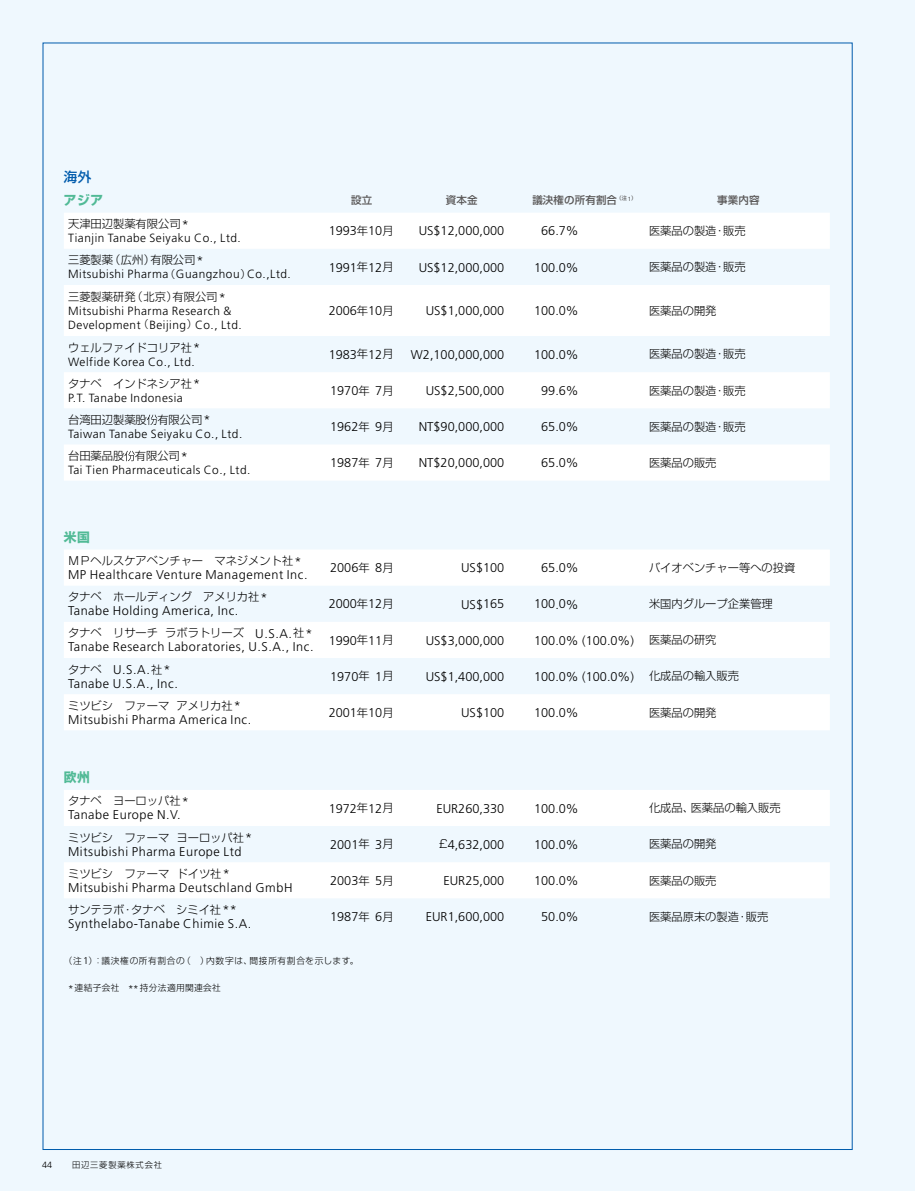
<style>
.page{position:relative;width:915px;height:1191px;background:#fff}
.page>*{position:absolute;margin:0;border:0;box-sizing:border-box;transform-origin:0 0}
.t1{font:13.5px "Shin Go Medium Adobe Japan 1 2";color:#005bac}
.t2{font:300 12.75px "Frutiger";color:#000}
.t3{font:300 12.75px/13.5px "Frutiger";letter-spacing:.045em;color:#000}
.t4{font:12.75px "Shin Go Bold Adobe Japan 1 2";letter-spacing:.05em;color:#51ba96}
.t5{font:300 11.85px/13.5px "Frutiger";letter-spacing:.045em;color:#000}
.t6{font:11.25px "Shin Go Light Adobe Japan 1 2";color:#000}
.t7{font:10.5px "Shin Go Medium Adobe Japan 1 2";letter-spacing:.01em;color:#595757}
.t8{font:300 9px "Frutiger";color:#000}
.t9{font:8.7px "Shin Go Light Adobe Japan 1 2";letter-spacing:.08em;color:#000}
.t10{font:8.7px "Shin Go Light Adobe Japan 1 2";letter-spacing:.05em;color:#000}
.t11{font:8.25px "Shin Go Light Adobe Japan 1 2";letter-spacing:.1em;color:#000}
.s1{font-family:"Frutiger";font-weight:300;font-size:12.75px}
.s2{font-family:"Shin Go Light Adobe Japan 1 2";font-weight:400;font-size:11.25px}
.s3{font-family:"Shin Go Light Adobe Japan 1 2";font-weight:400;font-size:10.5px}
.s4{font-family:"Frutiger";font-weight:300;font-size:9.9px}
</style>
<div class="page">
<div style="left:0;top:0;width:914px;height:1191px;background:#eff8fe"></div>
<svg style="left:64px;top:213px;width:765px;height:267px;fill:#fff"></svg>
<svg style="left:147px;top:414px;width:10px;height:11px"></svg>
<svg style="left:124px;top:451px;width:11px;height:10px"></svg>
<svg style="left:64px;top:550px;width:765px;height:348px;fill:#fff"></svg>
<p class="t1" style="left:64px;top:172px;width:29px">海外</p>
<p class="t4" style="left:64px;top:195px;width:41px">アジア</p>
<p class="t7" style="left:351px;top:196px;width:23px">設立</p>
<p class="t7" style="left:445px;top:196px;width:33px">資本金</p>
<p class="t7" style="left:532px;top:196px;width:105px">議決権の所有割合<sup>（注</sup><sup>1</sup><sup>）</sup></p>
<p class="t7" style="left:717px;top:196px;width:44px">事業内容</p>
<p class="t6" style="left:68px;top:220px;width:122px">天津田辺製薬有限公司<span class="s1">*</span></p>
<p class="t5" style="left:68px;top:232px;width:174px">Tianjin Tanabe Seiyaku Co., Ltd.</p>
<p class="t2" style="left:328px;top:226px;width:66px">1993<span class="s2">年</span>10<span class="s2">月</span></p>
<p class="t2" style="left:418px;top:226px;width:87px">US$12,000,000</p>
<p class="t2" style="left:541px;top:226px;width:39px">66.7%</p>
<p class="t6" style="left:648px;top:226px;width:98px">医薬品の製造・販売</p>
<p class="t6" style="left:68px;top:256px;width:137px">三菱製薬（広州）有限公司<span class="s1">*</span></p>
<p class="t5" style="left:68px;top:268px;width:224px">Mitsubishi Pharma<span class="s3">（</span>Guangzhou<span class="s3">）</span>Co.,Ltd.</p>
<p class="t2" style="left:328px;top:262px;width:66px">1991<span class="s2">年</span>12<span class="s2">月</span></p>
<p class="t2" style="left:418px;top:262px;width:87px">US$12,000,000</p>
<p class="t2" style="left:534px;top:262px;width:46px">100.0%</p>
<p class="t6" style="left:648px;top:263px;width:98px">医薬品の製造・販売</p>
<p class="t6" style="left:68px;top:293px;width:159px">三菱製薬研発（北京）有限公司<span class="s1">*</span></p>
<p class="t5" style="left:68px;top:305px;width:175px">Mitsubishi Pharma Research &amp;<br>Development <span class="s3">（</span>Beijing<span class="s3">）</span>Co., Ltd.</p>
<p class="t2" style="left:328px;top:305px;width:66px">2006<span class="s2">年</span>10<span class="s2">月</span></p>
<p class="t2" style="left:425px;top:305px;width:80px">US$1,000,000</p>
<p class="t2" style="left:534px;top:305px;width:46px">100.0%</p>
<p class="t6" style="left:648px;top:306px;width:69px">医薬品の開発</p>
<p class="t6" style="left:68px;top:343px;width:133px">ウェルファイドコリア社<span class="s1">*</span></p>
<p class="t5" style="left:68px;top:356px;width:128px">Welfide Korea Co., Ltd.</p>
<p class="t2" style="left:328px;top:349px;width:66px">1983<span class="s2">年</span>12<span class="s2">月</span></p>
<p class="t2" style="left:411px;top:349px;width:95px">W2,100,000,000</p>
<p class="t2" style="left:534px;top:349px;width:46px">100.0%</p>
<p class="t6" style="left:648px;top:350px;width:98px">医薬品の製造・販売</p>
<p class="t6" style="left:68px;top:379px;width:133px">タナベ　インドネシア社<span class="s1">*</span></p>
<p class="t5" style="left:68px;top:392px;width:116px">P.T. Tanabe Indonesia</p>
<p class="t6" style="left:68px;top:415px;width:144px">台湾田辺製薬股 有限公司<span class="s1">*</span></p>
<p class="t5" style="left:68px;top:428px;width:176px">Taiwan Tanabe Seiyaku Co., Ltd.</p>
<p class="t6" style="left:68px;top:452px;width:121px">台田薬品股 有限公司<span class="s1">*</span></p>
<p class="t5" style="left:68px;top:464px;width:184px">Tai Tien Pharmaceuticals Co., Ltd.</p>
<p class="t2" style="left:330px;top:385px;width:65px">1970<span class="s2">年</span> 7<span class="s2">月</span></p>
<p class="t2" style="left:425px;top:385px;width:80px">US$2,500,000</p>
<p class="t2" style="left:541px;top:385px;width:39px">99.6%</p>
<p class="t6" style="left:648px;top:386px;width:98px">医薬品の製造・販売</p>
<p class="t2" style="left:330px;top:421px;width:65px">1962<span class="s2">年</span> 9<span class="s2">月</span></p>
<p class="t2" style="left:418px;top:421px;width:87px">NT$90,000,000</p>
<p class="t2" style="left:541px;top:421px;width:39px">65.0%</p>
<p class="t6" style="left:648px;top:422px;width:98px">医薬品の製造・販売</p>
<p class="t2" style="left:330px;top:457px;width:65px">1987<span class="s2">年</span> 7<span class="s2">月</span></p>
<p class="t2" style="left:418px;top:457px;width:87px">NT$20,000,000</p>
<p class="t2" style="left:541px;top:457px;width:39px">65.0%</p>
<p class="t6" style="left:648px;top:458px;width:69px">医薬品の販売</p>
<p class="t4" style="left:64px;top:532px;width:28px">米国</p>
<p class="t6" style="left:68px;top:556px;width:235px">ＭＰヘルスケアベンチャー　マネジメント社<span class="s1">*</span></p>
<p class="t3" style="left:68px;top:569px;width:241px">MP Healthcare Venture Management Inc.</p>
<p class="t6" style="left:68px;top:593px;width:201px">タナベ　ホールディング　アメリカ社<span class="s1">*</span></p>
<p class="t3" style="left:68px;top:605px;width:172px">Tanabe Holding America, Inc.</p>
<p class="t6" style="left:68px;top:629px;width:246px">タナベ　リサーチ ラボラトリーズ　<span class="s1">U.S.A.</span>社<span class="s1">*</span></p>
<p class="t3" style="left:68px;top:641px;width:247px">Tanabe Research Laboratories, U.S.A., Inc.</p>
<p class="t2" style="left:330px;top:562px;width:65px">2006<span class="s2">年</span> 8<span class="s2">月</span></p>
<p class="t2" style="left:461px;top:563px;width:45px">US$100</p>
<p class="t2" style="left:541px;top:562px;width:39px">65.0%</p>
<p class="t6" style="left:648px;top:563px;width:148px">バイオベンチャー等への投資</p>
<p class="t2" style="left:328px;top:599px;width:66px">2000<span class="s2">年</span>12<span class="s2">月</span></p>
<p class="t2" style="left:461px;top:599px;width:45px">US$165</p>
<p class="t2" style="left:534px;top:599px;width:46px">100.0%</p>
<p class="t6" style="left:648px;top:599px;width:125px">米国内グループ企業管理</p>
<p class="t2" style="left:328px;top:635px;width:66px">1990<span class="s2">年</span>11<span class="s2">月</span></p>
<p class="t2" style="left:425px;top:635px;width:80px">US$3,000,000</p>
<p class="t2" style="left:534px;top:635px;width:184px">100.0% (100.0%) <span class="s2">医薬品の研究</span></p>
<p class="t3" style="left:68px;top:664px;width:111px"><span class="s2">タナベ　</span>U.S.A.<span class="s2">社</span>*<br>Tanabe U.S.A., Inc.</p>
<p class="t2" style="left:330px;top:671px;width:65px">1970<span class="s2">年</span> 1<span class="s2">月</span></p>
<p class="t2" style="left:425px;top:671px;width:80px">US$1,400,000</p>
<p class="t2" style="left:534px;top:671px;width:206px">100.0% (100.0%) <span class="s2">化成品の輸入販売</span></p>
<p class="t6" style="left:68px;top:701px;width:174px">ミツビシ　ファーマ アメリカ社<span class="s1">*</span></p>
<p class="t3" style="left:68px;top:713px;width:185px">Mitsubishi Pharma America Inc.</p>
<p class="t2" style="left:328px;top:707px;width:66px">2001<span class="s2">年</span>10<span class="s2">月</span></p>
<p class="t2" style="left:461px;top:707px;width:45px">US$100</p>
<p class="t2" style="left:534px;top:707px;width:46px">100.0%</p>
<p class="t6" style="left:648px;top:708px;width:69px">医薬品の開発</p>
<p class="t4" style="left:64px;top:772px;width:28px">欧州</p>
<p class="t6" style="left:68px;top:797px;width:122px">タナベ　ヨーロッパ社<span class="s1">*</span></p>
<p class="t3" style="left:68px;top:809px;width:114px">Tanabe Europe N.V.</p>
<p class="t6" style="left:68px;top:833px;width:186px">ミツビシ　ファーマ ヨーロッパ社<span class="s1">*</span></p>
<p class="t3" style="left:68px;top:845px;width:175px">Mitsubishi Pharma Europe Ltd</p>
<p class="t6" style="left:68px;top:869px;width:163px">ミツビシ　ファーマ ドイツ社<span class="s1">*</span></p>
<p class="t3" style="left:68px;top:881px;width:226px">Mitsubishi Pharma Deutschland GmbH</p>
<p class="t2" style="left:328px;top:803px;width:66px">1972<span class="s2">年</span>12<span class="s2">月</span></p>
<p class="t2" style="left:436px;top:803px;width:69px">EUR260,330</p>
<p class="t2" style="left:534px;top:803px;width:46px">100.0%</p>
<p class="t6" style="left:648px;top:803px;width:133px">化成品、医薬品の輸入販売</p>
<p class="t2" style="left:330px;top:839px;width:65px">2001<span class="s2">年</span> 3<span class="s2">月</span></p>
<p class="t2" style="left:439px;top:839px;width:67px"><span class="s2">£</span>4,632,000</p>
<p class="t2" style="left:534px;top:839px;width:46px">100.0%</p>
<p class="t6" style="left:648px;top:840px;width:69px">医薬品の開発</p>
<p class="t2" style="left:330px;top:875px;width:65px">2003<span class="s2">年</span> 5<span class="s2">月</span></p>
<p class="t2" style="left:443px;top:875px;width:62px">EUR25,000</p>
<p class="t2" style="left:534px;top:875px;width:46px">100.0%</p>
<p class="t6" style="left:648px;top:876px;width:69px">医薬品の販売</p>
<p class="t6" style="left:68px;top:905px;width:170px">サンテラボ・タナベ　シミイ社<span class="s1">**</span></p>
<p class="t3" style="left:68px;top:917px;width:185px">Synthelabo-Tanabe Chimie S.A.</p>
<p class="t2" style="left:330px;top:911px;width:65px">1987<span class="s2">年</span> 6<span class="s2">月</span></p>
<p class="t2" style="left:425px;top:911px;width:80px">EUR1,600,000</p>
<p class="t2" style="left:541px;top:911px;width:39px">50.0%</p>
<p class="t6" style="left:648px;top:912px;width:121px">医薬品原末の製造・販売</p>
<p class="t9" style="left:64px;top:957px;width:296px">（注<span class="s4">1</span>）：議決権の所有割合の（　）内数字は、間接所有割合を示します。</p>
<p class="t10" style="left:68px;top:984px;width:154px"><span class="s4">*</span>連結子会社　<span class="s4">**</span>持分法適用関連会社</p>
<p class="t8" style="left:42px;top:1161px;width:12px">44</p>
<p class="t11" style="left:72px;top:1161px;width:91px">田辺三菱製薬株式会社</p>
</div>
